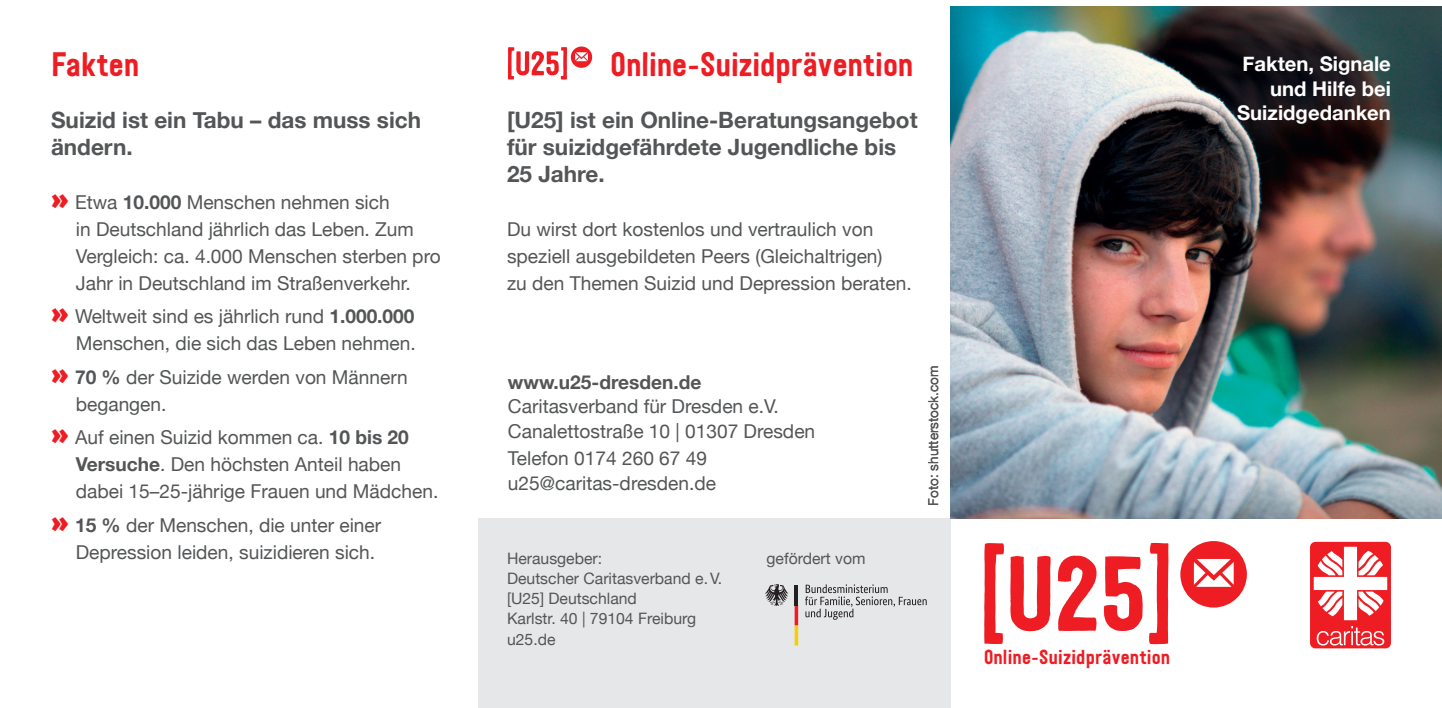
<style>
.page{position:relative;width:1442px;height:708px;background:#fff}
.page>*{position:absolute;margin:0;border:0;box-sizing:border-box;transform-origin:0 0}
.t1{font:33.75px "Festivo LC Basic";color:#ee1d23}
.t2{font:700 22.5px/27px "Helvetica Neue";color:#545557}
.t3{font:700 20.25px/24.8px "Helvetica Neue";color:#fff;text-align:right}
.t4{font:20.25px "Festivo LC Basic";letter-spacing:.01em;color:#ee1d23}
.t5{font:19.12px/27px "Helvetica Neue";color:#545557}
.t6{font:700 19.12px "Helvetica Neue";color:#545557}
.t7{font:15.75px/20.2px "Helvetica Neue";color:#545557}
.t8{font:13.5px "Helvetica Neue";color:#545557}
.s1{font-family:"Exo 2.0";font-weight:900;font-size:31.5px;color:#ee1d23}
.s2{font-weight:700}
</style>
<div class="page">
<div style="left:478px;top:518px;width:472px;height:190px;background:#e6e7e9"></div>
<div style="left:1180px;top:541px;width:66px;height:67px;background:#ee1d23;border-radius:50%"></div>
<svg style="left:1193px;top:559px;width:40px;height:28px"></svg>
<svg style="left:984px;top:542px;width:184px;height:102px"></svg>
<div style="left:571px;top:47px;width:21px;height:21px;background:#ee1d23;border-radius:50%"></div>
<svg style="left:575px;top:52px;width:13px;height:9px"></svg>
<svg style="left:508px;top:47px;width:59px;height:33px"></svg>
<div style="left:1310px;top:542px;width:80px;height:106px;background:#ee1d23;border-radius:5px"></div>
<svg style="left:1316px;top:626px;width:68px;height:20px"></svg>
<svg style="left:1313px;top:547px;width:74px;height:73px"></svg>
<svg style="left:805px;top:584px;width:121px;height:36px"></svg>
<svg style="left:794px;top:605px;width:4px;height:40px"></svg>
<svg style="left:765px;top:584px;width:23px;height:22px"></svg>
<hr style="left:794px;top:585px;width:4px;height:20px;background:#231f20">
<img style="left:950px;top:6px;width:491px;height:512px">
<h1 class="t1" style="left:51px;top:52px;width:90px">Fakten</h1>
<h1 class="t1" style="left:610px;top:52px;width:304px">Online-Suizidprävention</h1>
<p class="t2" style="left:51px;top:106px;width:371px">Suizid ist ein Tabu – das muss sich ändern.</p>
<p class="t5" style="left:76px;top:189px;width:366px;text-indent:-25px"><span class="s1">»</span> Etwa <span class="s2">10.000</span> Menschen nehmen sich<br>in Deutschland jährlich das Leben. Zum Vergleich: ca. 4.000 Menschen sterben pro Jahr in Deutschland im Straßenverkehr.</p>
<p class="t5" style="left:51px;top:303px;width:366px;text-align:right"><span class="s1">»</span> Weltweit sind es jährlich rund <span class="s2">1.000.000<br></span>Menschen, die sich das Leben nehmen.</p>
<p class="t5" style="left:76px;top:363px;width:333px;text-indent:-25px"><span class="s1">»</span> <span class="s2">70 %</span> der Suizide werden von Männern begangen.</p>
<p class="t5" style="left:76px;top:424px;width:364px;text-indent:-25px"><span class="s1">»</span> Auf einen Suizid kommen ca. <span class="s2">10 bis 20<br>Versuche</span>. Den höchsten Anteil haben dabei 15–25-jährige Frauen und Mädchen.</p>
<p class="t5" style="left:76px;top:511px;width:307px;text-indent:-25px"><span class="s1">»</span> <span class="s2">15 %</span> der Menschen, die unter einer<br>Depression leiden, suizidieren sich.</p>
<p class="t2" style="left:507px;top:106px;width:412px">[U25] ist ein Online-Beratungsangebot für suizidgefährdete Jugendliche bis<br>25 Jahre.</p>
<p class="t5" style="left:507px;top:216px;width:406px">Du wirst dort kostenlos und vertraulich von speziell ausgebildeten Peers (Gleichaltrigen)<br>zu den Themen Suizid und Depression beraten.</p>
<p class="t6" style="left:508px;top:370px;width:195px">www.u25-dresden.de</p>
<p class="t5" style="left:508px;top:394px;width:309px;line-height:24.8px">Caritasverband für Dresden e.V.<br>Canalettostraße 10 | 01307 Dresden</p>
<p class="t5" style="left:508px;top:446px;width:210px;line-height:24.8px">Telefon 0174 260 67 49 u25@caritas-dresden.de</p>
<p class="t7" style="left:507px;top:548px;width:216px">Herausgeber:<br>Deutscher Caritasverband e.V. [U25] Deutschland<br>Karlstr. 40 | 79104 Freiburg u25.de</p>
<p class="t7" style="left:766px;top:548px;width:100px">gefördert vom</p>
<p class="t8" style="left:925px;top:506px;width:142px;rotate:-90deg">Foto: shutterstock.com</p>
<p class="t4" style="left:984px;top:649px;width:188px">Online-Suizidprävention</p>
<p class="t3" style="left:1237px;top:51px;width:155px">Fakten, Signale und Hilfe bei<br>Suizidgedanken</p>
</div>
